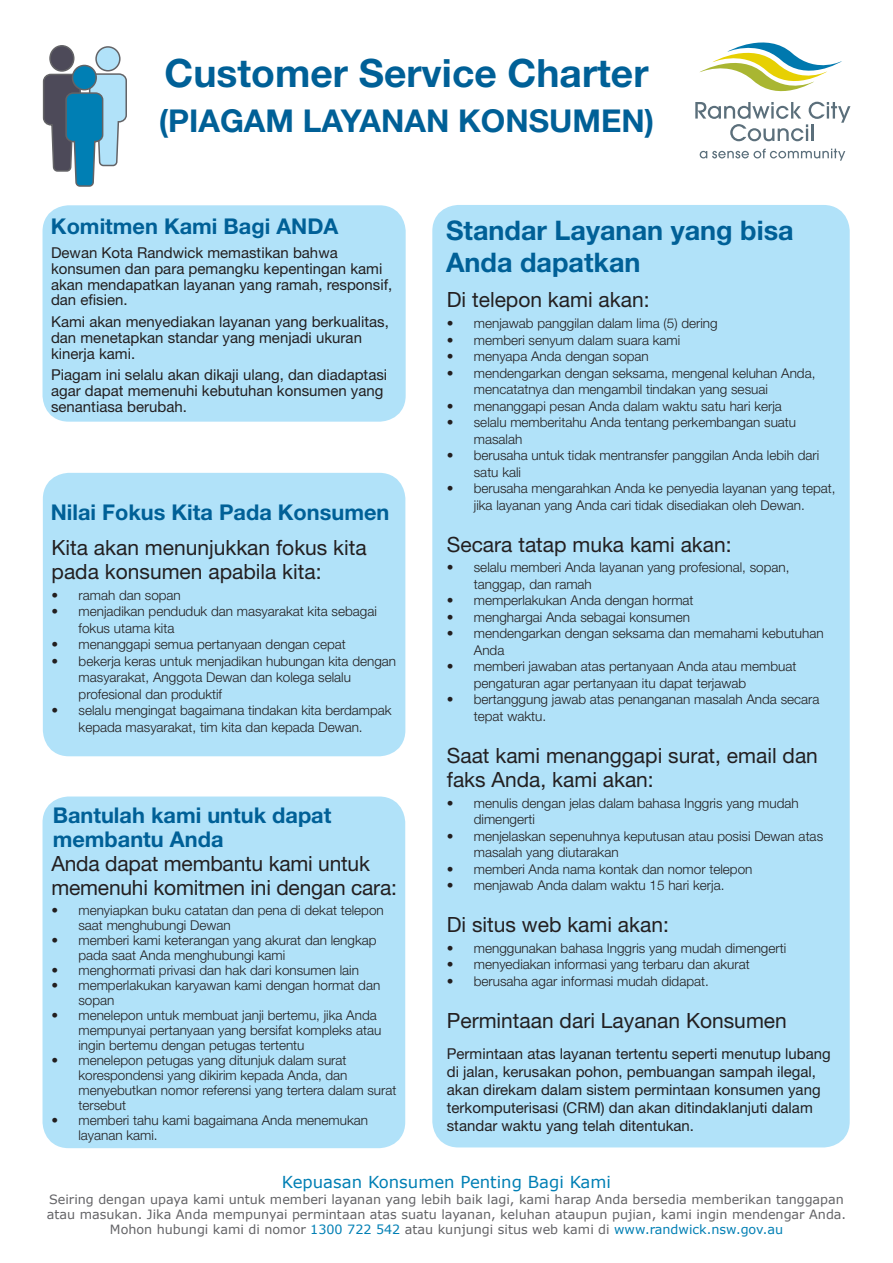
<style>
.page{position:relative;width:893px;height:1263px;background:#fff}
.page>*{position:absolute;margin:0;border:0;box-sizing:border-box;transform-origin:0 0}
.t1{font:700 39px "Helvetica Neue LT Pro";color:#006097}
.t2{font:700 31.5px "Helvetica Neue LT Pro";color:#006097}
.t3{font:700 27px/32.4px "Helvetica Neue LT Pro";color:#006097}
.t4{font:700 21.75px/24px "Helvetica Neue LT Pro";color:#006097}
.t5{font:21px/24px "Helvetica Neue LT Pro";color:#231f20}
.t6{font:16.5px "Verdana";color:#007fb4}
.t7{font:15px/15.8px "Helvetica Neue LT Pro";color:#231f20}
.t8{font:300 13.5px/16.5px "Helvetica Neue LT Pro";color:#231f20}
.t9{font:12.75px/15.3px "Verdana";color:#636366;text-align:center}
.s1{color:#007fb4}
</style>
<div class="page">
<svg style="left:42px;top:45px;width:85px;height:142px"></svg>
<div style="left:51px;top:214px;width:346px;height:199px;background:#b1e2f9;border-radius:18px"></div>
<div style="left:43px;top:205px;width:363px;height:217px;border:16px solid #b1e2f9;border-radius:18px"></div>
<div style="left:441px;top:213px;width:400px;height:926px;background:#b1e2f9;border-radius:18px"></div>
<div style="left:432px;top:205px;width:418px;height:942px;border:16px solid #b1e2f9;border-radius:18px"></div>
<div style="left:51px;top:805px;width:346px;height:335px;background:#b1e2f9;border-radius:18px"></div>
<div style="left:43px;top:796px;width:362px;height:352px;border:16px solid #b1e2f9;border-radius:18px"></div>
<div style="left:51px;top:481px;width:346px;height:267px;background:#b1e2f9;border-radius:18px"></div>
<div style="left:43px;top:473px;width:362px;height:283px;border:16px solid #b1e2f9;border-radius:18px"></div>
<svg style="left:700px;top:149px;width:145px;height:12px"></svg>
<svg style="left:695px;top:42px;width:155px;height:99px"></svg>
<h1 class="t1" style="left:164px;top:48px;width:485px">Customer Service Charter</h1>
<h2 class="t2" style="left:159px;top:101px;width:497px">(PIAGAM LAYANAN KONSUMEN)</h2>
<h3 class="t4" style="left:51px;top:213px;width:289px">Komitmen Kami Bagi ANDA</h3>
<p class="t7" style="left:51px;top:244px;width:343px">Dewan Kota Randwick memastikan bahwa konsumen dan para pemangku kepentingan kami akan mendapatkan layanan yang ramah, responsif, dan efisien.</p>
<p class="t7" style="left:51px;top:313px;width:339px">Kami akan menyediakan layanan yang berkualitas, dan menetapkan standar yang menjadi ukuran kinerja kami.</p>
<p class="t7" style="left:51px;top:367px;width:338px">Piagam ini selalu akan dikaji ulang, dan diadaptasi agar dapat memenuhi kebutuhan konsumen yang senantiasa berubah.</p>
<h3 class="t4" style="left:51px;top:500px;width:340px">Nilai Fokus Kita Pada Konsumen</h3>
<h3 class="t5" style="left:52px;top:535px;width:317px">Kita akan menunjukkan fokus kita pada konsumen apabila kita:</h3>
<p class="t8" style="left:52px;top:587px;width:131px">• ramah dan sopan</p>
<p class="t8" style="left:79px;top:603px;width:300px;text-indent:-27px">• menjadikan penduduk dan masyarakat kita sebagai fokus utama kita</p>
<p class="t8" style="left:52px;top:636px;width:296px">• menanggapi semua pertanyaan dengan cepat</p>
<p class="t8" style="left:79px;top:653px;width:319px;text-indent:-27px">• bekerja keras untuk menjadikan hubungan kita dengan masyarakat, Anggota Dewan dan kolega selalu profesional dan produktif</p>
<p class="t8" style="left:52px;top:702px;width:342px;text-align:center">• selalu mengingat bagaimana tindakan kita berdampak kepada masyarakat, tim kita dan kepada Dewan.</p>
<h3 class="t4" style="left:53px;top:802px;width:280px">Bantulah kami untuk dapat membantu Anda</h3>
<h3 class="t5" style="left:51px;top:851px;width:347px">Anda dapat membantu kami untuk memenuhi komitmen ini dengan cara:</h3>
<p class="t8" style="left:78px;top:902px;width:307px;line-height:15px;text-indent:-27px">• menyiapkan buku catatan dan pena di dekat telepon saat menghubungi Dewan</p>
<p class="t8" style="left:78px;top:932px;width:300px;line-height:15px;text-indent:-27px">• memberi kami keterangan yang akurat dan lengkap pada saat Anda menghubungi kami</p>
<p class="t8" style="left:51px;top:961px;width:309px">• menghormati privasi dan hak dari konsumen lain</p>
<p class="t8" style="left:78px;top:977px;width:303px;line-height:15px;text-indent:-27px">• memperlakukan karyawan kami dengan hormat dan sopan</p>
<p class="t8" style="left:78px;top:1007px;width:304px;line-height:15px;text-indent:-27px">• menelepon untuk membuat janji bertemu, jika Anda mempunyai pertanyaan yang bersifat kompleks atau ingin bertemu dengan petugas tertentu</p>
<p class="t8" style="left:78px;top:1052px;width:319px;line-height:15px;text-indent:-27px">• menelepon petugas yang ditunjuk dalam surat korespondensi yang dikirim kepada Anda, dan menyebutkan nomor referensi yang tertera dalam surat tersebut</p>
<p class="t8" style="left:78px;top:1112px;width:291px;line-height:15px;text-indent:-27px">• memberi tahu kami bagaimana Anda menemukan layanan kami.</p>
<h3 class="t3" style="left:446px;top:213px;width:349px">Standar Layanan yang bisa<br>Anda dapatkan</h3>
<h3 class="t5" style="left:447px;top:287px;width:204px">Di telepon kami akan:</h3>
<p class="t8" style="left:447px;top:315px;width:272px">• menjawab panggilan dalam lima (5) dering</p>
<p class="t8" style="left:447px;top:331px;width:235px">• memberi senyum dalam suara kami</p>
<p class="t8" style="left:447px;top:348px;width:204px">• menyapa Anda dengan sopan</p>
<p class="t8" style="left:474px;top:364px;width:343px;text-indent:-27px">• mendengarkan dengan seksama, mengenal keluhan Anda, mencatatnya dan mengambil tindakan yang sesuai</p>
<p class="t8" style="left:447px;top:397px;width:337px">• menanggapi pesan Anda dalam waktu satu hari kerja</p>
<p class="t8" style="left:474px;top:414px;width:324px;text-indent:-27px">• selalu memberitahu Anda tentang perkembangan suatu masalah</p>
<p class="t8" style="left:474px;top:447px;width:347px;text-indent:-27px">• berusaha untuk tidak mentransfer panggilan Anda lebih dari satu kali</p>
<p class="t8" style="left:447px;top:480px;width:390px;text-align:center">• berusaha mengarahkan Anda ke penyedia layanan yang tepat, jika layanan yang Anda cari tidak disediakan oleh Dewan.</p>
<h3 class="t5" style="left:447px;top:532px;width:286px">Secara tatap muka kami akan:</h3>
<p class="t8" style="left:474px;top:559px;width:317px;text-indent:-27px">• selalu memberi Anda layanan yang profesional, sopan, tanggap, dan ramah</p>
<p class="t8" style="left:447px;top:592px;width:248px">• memperlakukan Anda dengan hormat</p>
<p class="t8" style="left:447px;top:608px;width:245px">• menghargai Anda sebagai konsumen</p>
<p class="t8" style="left:474px;top:625px;width:351px;text-indent:-27px">• mendengarkan dengan seksama dan memahami kebutuhan<br>Anda</p>
<p class="t8" style="left:474px;top:658px;width:324px;text-indent:-27px">• memberi jawaban atas pertanyaan Anda atau membuat pengaturan agar pertanyaan itu dapat terjawab</p>
<p class="t8" style="left:474px;top:691px;width:347px;text-indent:-27px">• bertanggung jawab atas penanganan masalah Anda secara tepat waktu.</p>
<h3 class="t5" style="left:447px;top:743px;width:373px">Saat kami menanggapi surat, email dan faks Anda, kami akan:</h3>
<p class="t8" style="left:474px;top:794px;width:326px;text-indent:-27px">• menulis dengan jelas dalam bahasa Inggris yang mudah dimengerti</p>
<p class="t8" style="left:474px;top:827px;width:351px;text-indent:-27px">• menjelaskan sepenuhnya keputusan atau posisi Dewan atas masalah yang diutarakan</p>
<p class="t8" style="left:447px;top:860px;width:307px">• memberi Anda nama kontak dan nomor telepon</p>
<p class="t8" style="left:447px;top:877px;width:279px">• menjawab Anda dalam waktu 15 hari kerja.</p>
<h3 class="t5" style="left:447px;top:912px;width:224px">Di situs web kami akan:</h3>
<p class="t8" style="left:447px;top:939px;width:341px">• menggunakan bahasa Inggris yang mudah dimengerti</p>
<p class="t8" style="left:447px;top:956px;width:304px">• menyediakan informasi yang terbaru dan akurat</p>
<p class="t8" style="left:447px;top:972px;width:264px">• berusaha agar informasi mudah didapat.</p>
<h3 class="t5" style="left:447px;top:1008px;width:342px">Permintaan dari Layanan Konsumen</h3>
<p class="t7" style="left:447px;top:1045px;width:386px;line-height:18px">Permintaan atas layanan tertentu seperti menutup lubang di jalan, kerusakan pohon, pembuangan sampah ilegal, akan direkam dalam sistem permintaan konsumen yang terkomputerisasi (CRM) dan akan ditindaklanjuti dalam standar waktu yang telah ditentukan.</p>
<p class="t6" style="left:282px;top:1172px;width:331px">Kepuasan Konsumen Penting Bagi Kami</p>
<p class="t9" style="left:47px;top:1191px;width:801px">Seiring dengan upaya kami untuk memberi layanan yang lebih baik lagi, kami harap Anda bersedia memberikan tanggapan atau masukan. Jika Anda mempunyai permintaan atas suatu layanan, keluhan ataupun pujian, kami ingin mendengar Anda.<br>Mohon hubungi kami di nomor <span class="s1">1300 722 542</span> atau kunjungi situs web kami di <span class="s1">www.randwick.nsw.gov.au</span></p>
</div>
